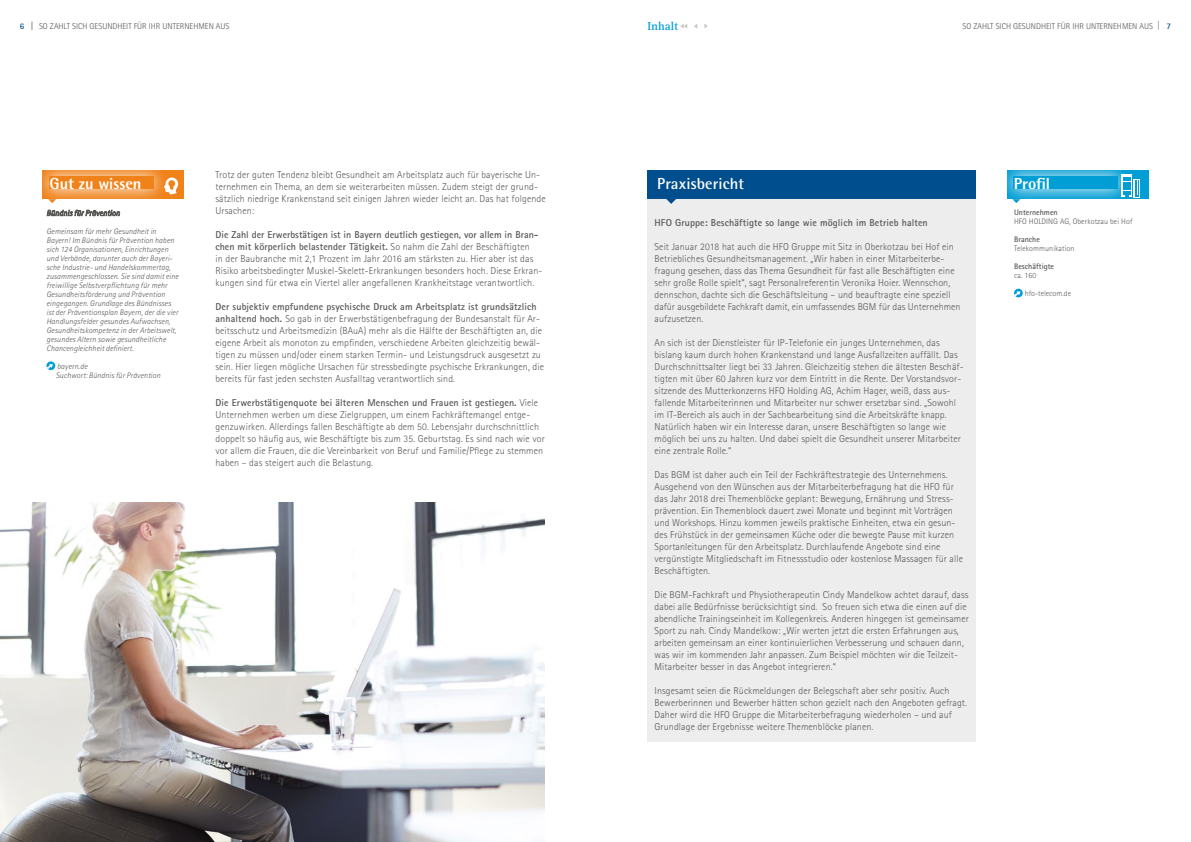
<style>
.page{position:relative;width:1191px;height:842px;background:#fff}
.page>*{position:absolute;margin:0;border:0;box-sizing:border-box;transform-origin:0 0}
.t1{font:800 16px "AT Rotis Semi Sans";letter-spacing:-.005em;color:#fff}
.t2{font:700 16px "Agfa Rotis Semisans";letter-spacing:.01em;color:#fff}
.t3{font:700 12px "Agfa Rotis Serif";color:#009ed4}
.t4{font:300 10px/12px "AT Rotis Sans Serif";letter-spacing:.01em;color:#575756}
.t5{font:700 10px "AT Rotis Sans Serif";letter-spacing:.01em;color:#575756}
.t6{font:300 8.5px "AT Rotis Sans Serif";color:#575756}
.t7{font:700 8.5px "AT Rotis Sans Serif";color:#004e8d}
.t8{font:italic 300 8px/9px "AT Rotis Sans Serif";letter-spacing:.01em;color:#575756}
.t9{font:300 8px "AT Rotis Sans Serif";letter-spacing:.01em;color:#575756}
.t10{font:700 8px "AT Rotis Sans Serif";color:#575756}
.s1{font-family:"Frutiger";font-weight:400;font-stretch:condensed}
.s2{font-weight:700}
</style>
<div class="page">
<svg style="left:47px;top:210px;width:73px;height:7px"></svg>
<svg style="left:46px;top:361px;width:9px;height:9px"></svg>
<svg style="left:47px;top:364px;width:6px;height:5px"></svg>
<div style="left:43px;top:171px;width:141px;height:28px;background:#f0821a"></div>
<div style="left:31px;top:158px;width:141px;height:50px;background:#fff"></div>
<div style="left:37px;top:164px;width:130px;height:38px;background:#fff;opacity:.75"></div>
<div style="left:50px;top:177px;width:104px;height:12px;background:#f0821a"></div>
<svg style="left:164px;top:177px;width:14px;height:17px"></svg>
<div style="left:646px;top:191px;width:329px;height:551px;background:#ededed"></div>
<svg style="left:1014px;top:289px;width:8px;height:8px"></svg>
<svg style="left:1014px;top:291px;width:6px;height:5px"></svg>
<div style="left:1006px;top:171px;width:142px;height:28px;background:#009ed4"></div>
<div style="left:995px;top:158px;width:141px;height:50px;background:#fff"></div>
<div style="left:1001px;top:164px;width:129px;height:38px;background:#fff;opacity:.75"></div>
<div style="left:1013px;top:177px;width:105px;height:12px;background:#009ed4"></div>
<div style="left:646px;top:171px;width:329px;height:28px;background:#004e8d"></div>
<svg style="left:666px;top:199px;width:10px;height:5px"></svg>
<div style="left:1121px;top:174px;width:11px;height:23px;background:#fff"></div>
<svg style="left:1123px;top:177px;width:15px;height:20px"></svg>
<img style="left:0;top:502px;width:544px;height:340px">
<svg style="left:680px;top:24px;width:7px;height:5px"></svg>
<svg style="left:704px;top:24px;width:4px;height:4px"></svg>
<p class="t6" style="left:31px;top:21px;width:200px"><span class="s1">|</span> SO ZAHLT SICH GESUNDHEIT FÜR IHR UNTERNEHMEN AUS</p>
<p class="t6" style="left:962px;top:21px;width:199px">SO ZAHLT SICH GESUNDHEIT FÜR IHR UNTERNEHMEN AUS |</p>
<p class="t3" style="left:647px;top:19px;width:32px">Inhalt</p>
<p class="t7" style="left:20px;top:21px;width:6px">6</p>
<p class="t7" style="left:1166px;top:21px;width:6px">7</p>
<h1 class="t1" style="left:50px;top:174px;width:93px">Gut zu wissen</h1>
<p class="t8" style="left:46px;top:227px;width:134px">Gemeinsam für mehr Gesundheit in Bayern! Im Bündnis für Prävention haben sich 124 Organisationen, Einrichtungen und Verbände, darunter auch der Bayeri&shy;sche Industrie- und Handelskammertag, zusammengeschlossen. Sie sind damit eine freiwillige Selbstverpflichtung für mehr Gesundheitsförderung und Prävention eingegangen. Grundlage des Bündnisses ist der Präventionsplan Bayern, der die vier Handlungsfelder gesundes Aufwachsen, Gesundheitskompetenz in der Arbeitswelt, gesundes Altern sowie gesundheitliche Chancengleichheit definiert.</p>
<p class="t8" style="left:56px;top:362px;width:106px">bayern.de<br>Suchwort: Bündnis für Prävention</p>
<p class="t4" style="left:215px;top:169px;width:332px">Trotz der guten Tendenz bleibt Gesundheit am Arbeitsplatz auch für bayerische Un&shy;ternehmen ein Thema, an dem sie weiterarbeiten müssen. Zudem steigt der grund&shy;sätzlich niedrige Krankenstand seit einigen Jahren wieder leicht an. Das hat folgende Ursachen:</p>
<p class="t4" style="left:215px;top:229px;width:328px"><span class="s2">Die Zahl der Erwerbstätigen ist in Bayern deutlich gestiegen, vor allem in Bran&shy;chen mit körperlich belastender Tätigkeit.</span> So nahm die Zahl der Beschäftigten<br>in der Baubranche mit 2,1 Prozent im Jahr 2016 am stärksten zu. Hier aber ist das Risiko arbeitsbedingter Muskel-Skelett-Erkrankungen besonders hoch. Diese Erkran&shy;kungen sind für etwa ein Viertel aller angefallenen Krankheitstage verantwortlich.</p>
<p class="t4" style="left:215px;top:301px;width:330px"><span class="s2">Der subjektiv empfundene psychische Druck am Arbeitsplatz ist grundsätzlich anhaltend hoch.</span> So gab in der Erwerbstätigenbefragung der Bundesanstalt für Ar&shy;beitsschutz und Arbeitsmedizin (BAuA) mehr als die Hälfte der Beschäftigten an, die eigene Arbeit als monoton zu empfinden, verschiedene Arbeiten gleichzeitig bewäl&shy;tigen zu müssen und/oder einem starken Termin- und Leistungsdruck ausgesetzt zu sein. Hier liegen mögliche Ursachen für stressbedingte psychische Erkrankungen, die bereits für fast jeden sechsten Ausfalltag verantwortlich sind.</p>
<p class="t4" style="left:215px;top:397px;width:331px"><span class="s2">Die Erwerbstätigenquote bei älteren Menschen und Frauen ist gestiegen.</span> Viele Unternehmen werben um diese Zielgruppen, um einem Fachkräftemangel entge&shy;genzuwirken. Allerdings fallen Beschäftigte ab dem 50. Lebensjahr durchschnittlich doppelt so häufig aus, wie Beschäftigte bis zum 35. Geburtstag. Es sind nach wie vor vor allem die Frauen, die die Vereinbarkeit von Beruf und Familie/Pflege zu stemmen haben – das steigert auch die Belastung.</p>
<h1 class="t2" style="left:657px;top:174px;width:89px">Praxisbericht</h1>
<h1 class="t1" style="left:1013px;top:174px;width:38px">Profil</h1>
<p class="t5" style="left:654px;top:216px;width:275px">HFO Gruppe: Beschäftigte so lange wie möglich im Betrieb halten</p>
<p class="t4" style="left:654px;top:241px;width:307px">Seit Januar 2018 hat auch die HFO Gruppe mit Sitz in Oberkotzau bei Hof ein Betriebliches Gesundheitsmanagement. „Wir haben in einer Mitarbeiterbe&shy;fragung gesehen, dass das Thema Gesundheit für fast alle Beschäftigten eine sehr große Rolle spielt“, sagt Personalreferentin Veronika Hoier. Wennschon, dennschon, dachte sich die Geschäftsleitung – und beauftragte eine speziell dafür ausgebildete Fachkraft damit, ein umfassendes BGM für das Unternehmen aufzusetzen.</p>
<p class="t4" style="left:654px;top:337px;width:311px">An sich ist der Dienstleister für IP-Telefonie ein junges Unternehmen, das bislang kaum durch hohen Krankenstand und lange Ausfallzeiten auffällt. Das Durchschnittsalter liegt bei 33 Jahren. Gleichzeitig stehen die ältesten Beschäf&shy;tigten mit über 60 Jahren kurz vor dem Eintritt in die Rente. Der Vorstandsvor&shy;sitzende des Mutterkonzerns HFO Holding AG, Achim Hager, weiß, dass aus&shy;fallende Mitarbeiterinnen und Mitarbeiter nur schwer ersetzbar sind. „Sowohl im IT-Bereich als auch in der Sachbearbeitung sind die Arbeitskräfte knapp.<br>Natürlich haben wir ein Interesse daran, unsere Beschäftigten so lange wie möglich bei uns zu halten. Und dabei spielt die Gesundheit unserer Mitarbeiter eine zentrale Rolle.“</p>
<p class="t4" style="left:654px;top:469px;width:310px">Das BGM ist daher auch ein Teil der Fachkräftestrategie des Unternehmens.<br>Ausgehend von den Wünschen aus der Mitarbeiterbefragung hat die HFO für das Jahr 2018 drei Themenblöcke geplant: Bewegung, Ernährung und Stress&shy;prävention. Ein Themenblock dauert zwei Monate und beginnt mit Vorträgen und Workshops. Hinzu kommen jeweils praktische Einheiten, etwa ein gesun&shy;des Frühstück in der gemeinsamen Küche oder die bewegte Pause mit kurzen Sportanleitungen für den Arbeitsplatz. Durchlaufende Angebote sind eine vergünstigte Mitgliedschaft im Fitnessstudio oder kostenlose Massagen für alle Beschäftigten.</p>
<p class="t4" style="left:654px;top:589px;width:316px">Die BGM-Fachkraft und Physiotherapeutin Cindy Mandelkow achtet darauf, dass dabei alle Bedürfnisse berücksichtigt sind. So freuen sich etwa die einen auf die abendliche Trainingseinheit im Kollegenkreis. Anderen hingegen ist gemeinsamer Sport zu nah. Cindy Mandelkow: „Wir werten jetzt die ersten Erfahrungen aus, arbeiten gemeinsam an einer kontinuierlichen Verbesserung und schauen dann, was wir im kommenden Jahr anpassen. Zum Beispiel möchten wir die Teilzeit-Mitarbeiter besser in das Angebot integrieren.“</p>
<p class="t4" style="left:654px;top:685px;width:314px">Insgesamt seien die Rückmeldungen der Belegschaft aber sehr positiv. Auch Bewerberinnen und Bewerber hätten schon gezielt nach den Angeboten gefragt.<br>Daher wird die HFO Gruppe die Mitarbeiterbefragung wiederholen – und auf Grundlage der Ergebnisse weitere Themenblöcke planen.</p>
<p class="t10" style="left:1014px;top:207px;width:45px">Unternehmen</p>
<p class="t9" style="left:1014px;top:217px;width:120px">HFO HOLDING AG, Oberkotzau bei Hof</p>
<p class="t10" style="left:1014px;top:234px;width:27px">Branche</p>
<p class="t9" style="left:1014px;top:244px;width:62px">Telekommunikation</p>
<p class="t10" style="left:1014px;top:261px;width:42px">Beschäftigte</p>
<p class="t9" style="left:1014px;top:271px;width:24px">ca. 160</p>
<p class="t9" style="left:1024px;top:289px;width:48px">hfo-telecom.de</p>
</div>
